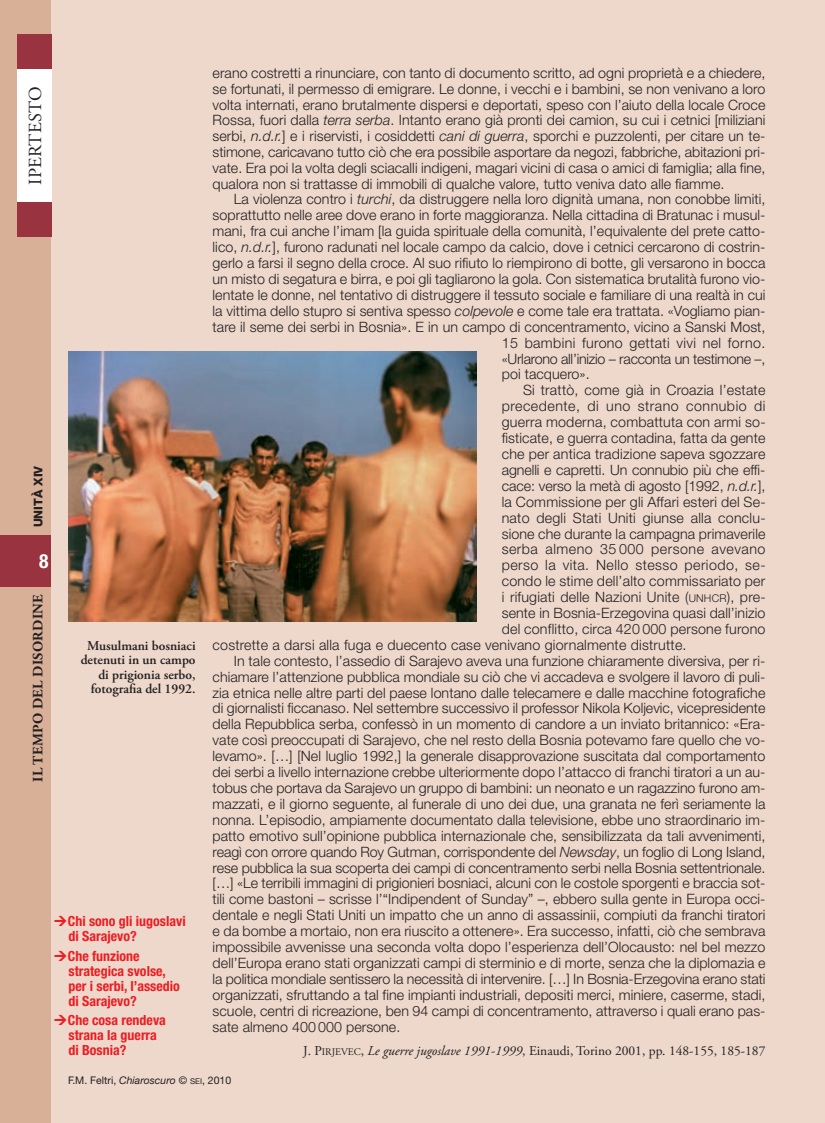
<style>
.page{position:relative;width:825px;height:1123px;background:#fff}
.page>*{position:absolute;margin:0;border:0;box-sizing:border-box;transform-origin:0 0}
.t1{font:700 condensed 19.5px "Helvetica Neue";color:#fff}
.t2{font:18.45px "Adobe Garamond Pro";letter-spacing:.015em;color:#231f20}
.t3{font:300 14.25px/15.8px "Helvetica Neue";letter-spacing:.005em;color:#231f20;text-align:justify}
.t4{font:300 14.25px "Helvetica Neue";letter-spacing:.035em;color:#231f20}
.t5{font:300 14.25px "Helvetica Neue";letter-spacing:-.02em;color:#231f20}
.t6{font:300 14.25px "Helvetica Neue";letter-spacing:.025em;color:#231f20}
.t7{font:300 14.25px "Helvetica Neue";letter-spacing:.03em;color:#231f20}
.t8{font:700 14.25px "Adobe Garamond Pro";letter-spacing:.02em;color:#231f20}
.t9{font:700 condensed 13.95px/15px "Helvetica Neue";color:#ee1d23}
.t10{font:13.5px "Adobe Garamond Pro";color:#231f20}
.t11{font:600 13.5px/14.2px "Adobe Garamond Pro";color:#231f20;text-align:right}
.t12{font:800 12px "Helvetica Neue";color:#231f20}
.t13{font:10.5px "Helvetica Neue";color:#231f20}
.s1{font-style:italic}
.s2{font-size:10.65px}
.s3{font-size:10.2px}
.s4{font-size:7.8px}
</style>
<div class="page">
<div style="left:51px;top:0;width:774px;height:1123px;background:#edd8cb"></div>
<div style="left:0;top:0;width:51px;height:1123px;background:#d7b097"></div>
<div style="left:17px;top:68px;width:34px;height:134px;background:#fff"></div>
<div style="left:17px;top:34px;width:34px;height:34px;background:#98333f"></div>
<div style="left:17px;top:202px;width:34px;height:34px;background:#98333f"></div>
<div style="left:0;top:536px;width:51px;height:51px;background:#98333f"></div>
<img style="left:68px;top:351px;width:408px;height:270px">
<p class="t2" style="left:28px;top:184px;width:99px;rotate:-90deg">IPErTEsTo</p>
<p class="t12" style="left:34px;top:527px;width:63px;rotate:-90deg">UNITÀ XIV</p>
<h1 class="t1" style="left:39px;top:554px;width:11px">8</h1>
<p class="t8" style="left:32px;top:781px;width:189px;rotate:-90deg">IL TEMPO DEL DISORDINE</p>
<p class="t11" style="left:81px;top:640px;width:116px">Musulmani bosniaci detenuti in un campo di prigionia serbo, fotografia del 1992.</p>
<p class="t9" style="left:68px;top:915px;width:119px">Chi sono gli iugoslavi di Sarajevo?</p>
<p class="t9" style="left:68px;top:949px;width:114px">Che funzione strategica svolse, per i serbi, l’assedio di Sarajevo?</p>
<p class="t9" style="left:68px;top:1013px;width:99px">Che cosa rendeva strana la guerra di Bosnia?</p>
<p class="t3" style="left:213px;top:67px;width:554px">erano costretti a rinunciare, con tanto di documento scritto, ad ogni proprietà e a chiedere, se fortunati, il permesso di emigrare. Le donne, i vecchi e i bambini, se non venivano a loro volta internati, erano brutalmente dispersi e deportati, speso con l’aiuto della locale Croce Rossa, fuori dalla <span class="s1">terra serba</span>. Intanto erano già pronti dei camion, su cui i cetnici [miliziani serbi, <span class="s1">n.d.r.</span>] e i riservisti, i cosiddetti <span class="s1">cani di guerra</span>, sporchi e puzzolenti, per citare un te&shy;stimone, caricavano tutto ciò che era possibile asportare da negozi, fabbriche, abitazioni pri&shy;vate. Era poi la volta degli sciacalli indigeni, magari vicini di casa o amici di famiglia; alla fine, qualora non si trattasse di immobili di qualche valore, tutto veniva dato alle fiamme.</p>
<p class="t3" style="left:234px;top:193px;width:533px">La violenza contro i <span class="s1">turchi</span>, da distruggere nella loro dignità umana, non conobbe limiti,</p>
<p class="t3" style="left:213px;top:209px;width:554px">soprattutto nelle aree dove erano in forte maggioranza. Nella cittadina di Bratunac i musul-</p>
<p class="t3" style="left:213px;top:225px;width:554px">mani, fra cui anche l’imam [la guida spirituale della comunità, l’equivalente del prete catto-</p>
<p class="t3" style="left:213px;top:240px;width:554px">lico, <span class="s1">n.d.r.</span>], furono radunati nel locale campo da calcio, dove i cetnici cercarono di costrin-</p>
<p class="t3" style="left:213px;top:256px;width:554px">gerlo a farsi il segno della croce. Al suo rifiuto lo riempirono di botte, gli versarono in bocca</p>
<p class="t3" style="left:213px;top:272px;width:554px">un misto di segatura e birra, e poi gli tagliarono la gola. Con sistematica brutalità furono vio-</p>
<p class="t3" style="left:213px;top:288px;width:554px">lentate le donne, nel tentativo di distruggere il tessuto sociale e familiare di una realtà in cui</p>
<p class="t3" style="left:213px;top:304px;width:554px">la vittima dello stupro si sentiva spesso <span class="s1">colpevole</span> e come tale era trattata. «Vogliamo pian-</p>
<p class="t3" style="left:213px;top:320px;width:554px">tare il seme dei serbi in Bosnia». E in un campo di concentramento, vicino a Sanski Most,</p>
<p class="t6" style="left:502px;top:337px;width:265px">15 bambini furono gettati vivi nel forno.</p>
<p class="t5" style="left:502px;top:353px;width:265px">«Urlarono all’inizio – racconta un testimone –,</p>
<p class="t3" style="left:502px;top:368px;width:89px">poi tacquero».</p>
<p class="t3" style="left:523px;top:384px;width:244px">Si trattò, come già in Croazia l’estate</p>
<p class="t4" style="left:502px;top:401px;width:265px">precedente, di uno strano connubio di</p>
<p class="t3" style="left:502px;top:415px;width:265px">guerra moderna, combattuta con armi so-</p>
<p class="t3" style="left:502px;top:431px;width:265px">fisticate, e guerra contadina, fatta da gente</p>
<p class="t3" style="left:502px;top:447px;width:265px">che per antica tradizione sapeva sgozzare</p>
<p class="t3" style="left:502px;top:463px;width:265px">agnelli e capretti. Un connubio più che effi-</p>
<p class="t3" style="left:502px;top:479px;width:265px">cace: verso la metà di agosto [1992, <span class="s1">n.d.r.</span>],</p>
<p class="t3" style="left:502px;top:495px;width:265px">la Commissione per gli Affari esteri del Se-</p>
<p class="t3" style="left:502px;top:511px;width:265px">nato degli Stati Uniti giunse alla conclu-</p>
<p class="t3" style="left:502px;top:527px;width:265px">sione che durante la campagna primaverile</p>
<p class="t4" style="left:502px;top:544px;width:265px">serba almeno 35 000 persone avevano</p>
<p class="t7" style="left:502px;top:560px;width:265px">perso la vita. Nello stesso periodo, se-</p>
<p class="t3" style="left:502px;top:574px;width:265px">condo le stime dell’alto commissariato per</p>
<p class="t3" style="left:502px;top:590px;width:265px">i rifugiati delle Nazioni Unite (<span class="s2">UNHCR</span>), pre-</p>
<p class="t3" style="left:502px;top:606px;width:265px">sente in Bosnia-Erzegovina quasi dall’inizio</p>
<p class="t3" style="left:502px;top:622px;width:265px">del conflitto, circa 420 000 persone furono</p>
<p class="t3" style="left:213px;top:638px;width:475px">costrette a darsi alla fuga e duecento case venivano giornalmente distrutte.</p>
<p class="t3" style="left:234px;top:654px;width:533px">In tale contesto, l’assedio di Sarajevo aveva una funzione chiaramente diversiva, per ri-</p>
<p class="t3" style="left:213px;top:670px;width:554px">chiamare l’attenzione pubblica mondiale su ciò che vi accadeva e svolgere il lavoro di puli-</p>
<p class="t3" style="left:213px;top:686px;width:554px">zia etnica nelle altre parti del paese lontano dalle telecamere e dalle macchine fotografiche</p>
<p class="t3" style="left:213px;top:702px;width:554px">di giornalisti ficcanaso. Nel settembre successivo il professor Nikola Koljevic, vicepresidente</p>
<p class="t3" style="left:213px;top:717px;width:554px">della Repubblica serba, confessò in un momento di candore a un inviato britannico: «Era-</p>
<p class="t3" style="left:213px;top:733px;width:554px">vate così preoccupati di Sarajevo, che nel resto della Bosnia potevamo fare quello che vo-</p>
<p class="t3" style="left:213px;top:749px;width:554px">levamo». […] [Nel luglio 1992,] la generale disapprovazione suscitata dal comportamento</p>
<p class="t3" style="left:213px;top:765px;width:554px">dei serbi a livello internazione crebbe ulteriormente dopo l’attacco di franchi tiratori a un au-</p>
<p class="t3" style="left:213px;top:781px;width:554px">tobus che portava da Sarajevo un gruppo di bambini: un neonato e un ragazzino furono am-</p>
<p class="t3" style="left:213px;top:797px;width:554px">mazzati, e il giorno seguente, al funerale di uno dei due, una granata ne ferì seriamente la</p>
<p class="t3" style="left:213px;top:813px;width:554px">nonna. L’episodio, ampiamente documentato dalla televisione, ebbe uno straordinario im-</p>
<p class="t3" style="left:213px;top:829px;width:554px">patto emotivo sull’opinione pubblica internazionale che, sensibilizzata da tali avvenimenti,</p>
<p class="t3" style="left:213px;top:845px;width:554px">reagì con orrore quando Roy Gutman, corrispondente del <span class="s1">Newsday</span>, un foglio di Long Island,</p>
<p class="t3" style="left:213px;top:861px;width:554px">rese pubblica la sua scoperta dei campi di concentramento serbi nella Bosnia settentrionale.</p>
<p class="t3" style="left:213px;top:877px;width:554px">[…] «Le terribili immagini di prigionieri bosniaci, alcuni con le costole sporgenti e braccia sot-</p>
<p class="t3" style="left:213px;top:892px;width:554px">tili come bastoni – scrisse l’“Indipendent of Sunday” –, ebbero sulla gente in Europa occi-</p>
<p class="t3" style="left:213px;top:908px;width:554px">dentale e negli Stati Uniti un impatto che un anno di assassinii, compiuti da franchi tiratori</p>
<p class="t3" style="left:213px;top:924px;width:554px">e da bombe a mortaio, non era riuscito a ottenere». Era successo, infatti, ciò che sembrava</p>
<p class="t3" style="left:213px;top:940px;width:554px">impossibile avvenisse una seconda volta dopo l’esperienza dell’Olocausto: nel bel mezzo</p>
<p class="t3" style="left:213px;top:956px;width:554px">dell’Europa erano stati organizzati campi di sterminio e di morte, senza che la diplomazia e</p>
<p class="t3" style="left:213px;top:972px;width:554px">la politica mondiale sentissero la necessità di intervenire. […] In Bosnia-Erzegovina erano stati</p>
<p class="t3" style="left:213px;top:988px;width:554px">organizzati, sfruttando a tal fine impianti industriali, depositi merci, miniere, caserme, stadi,</p>
<p class="t3" style="left:213px;top:1004px;width:554px">scuole, centri di ricreazione, ben 94 campi di concentramento, attraverso i quali erano pas-</p>
<p class="t3" style="left:213px;top:1020px;width:189px">sate almeno 400 000 persone.</p>
<p class="t10" style="left:303px;top:1045px;width:464px">J. P<span class="s3">IrJEVEC</span>, <span class="s1">Le guerre jugoslave 1991-1999</span>, Einaudi, Torino 2001, pp. 148-155, 185-187</p>
<p class="t13" style="left:68px;top:1076px;width:165px">F.M. Feltri, <span class="s1">Chiaroscuro</span> © <span class="s4">SEI</span>, 2010</p>
</div>
